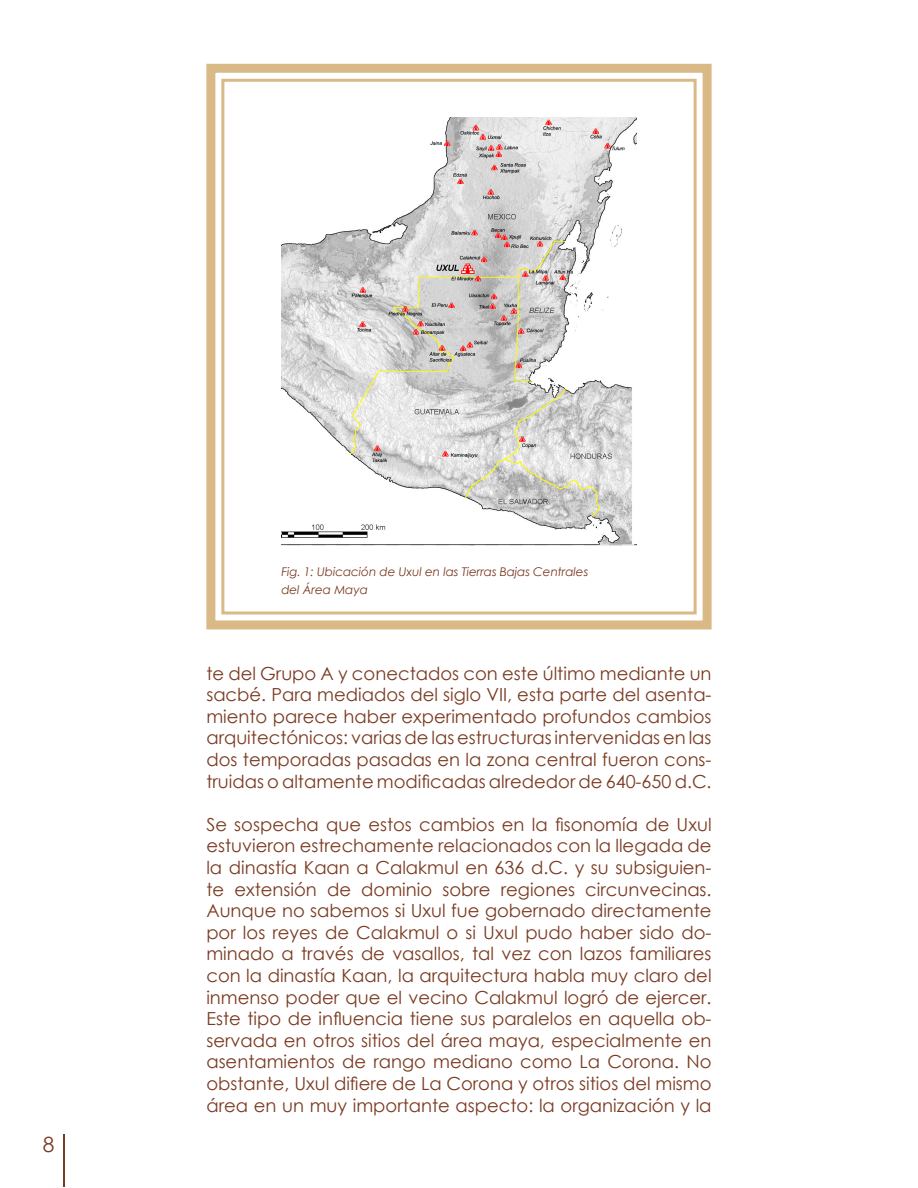
<style>
.page{position:relative;width:918px;height:1188px;background:#fff}
.page>*{position:absolute;margin:0;border:0;box-sizing:border-box;transform-origin:0 0}
.t1{font:21px "Century Gothic";color:#7a3a21}
.t2{font:18px/21.6px "Century Gothic";color:#7a3a21;text-align:justify}
.t3{font:italic 12px/18px "Century Gothic";letter-spacing:-.005em;color:#7a3a21}
</style>
<div class="page">
<svg style="left:206px;top:63px;width:506px;height:567px"></svg>
<div style="left:221px;top:79px;width:476px;height:536px;border:3px solid #d9ba87"></div>
<img style="left:281px;top:118px;width:356px;height:427px">
<hr style="left:64px;top:1134px;width:1px;height:53px;background:#7a3a21">
<p class="t1" style="left:43px;top:1130px;width:13px">8</p>
<p class="t3" style="left:281px;top:562px;width:309px">Fig. 1: Ubicación de Uxul en las Tierras Bajas Centrales del Área Maya</p>
<p class="t2" style="left:206px;top:662px;width:507px">te del Grupo A y conectados con este último mediante un sacbé. Para mediados del siglo VII, esta parte del asenta&shy;miento parece haber experimentado profundos cambios arquitectónicos: varias de las estructuras intervenidas en las dos temporadas pasadas en la zona central fueron cons&shy;truidas o altamente modificadas alrededor de 640-650 d.C.</p>
<p class="t2" style="left:206px;top:813px;width:507px">Se sospecha que estos cambios en la fisonomía de Uxul estuvieron estrechamente relacionados con la llegada de la dinastía Kaan a Calakmul en 636 d.C. y su subsiguien&shy;te extensión de dominio sobre regiones circunvecinas.<br>Aunque no sabemos si Uxul fue gobernado directamente por los reyes de Calakmul o si Uxul pudo haber sido do&shy;minado a través de vasallos, tal vez con lazos familiares con la dinastía Kaan, la arquitectura habla muy claro del inmenso poder que el vecino Calakmul logró de ejercer.<br>Este tipo de influencia tiene sus paralelos en aquella ob&shy;servada en otros sitios del área maya, especialmente en asentamientos de rango mediano como La Corona. No obstante, Uxul difiere de La Corona y otros sitios del mismo área en un muy importante aspecto: la organización y la</p>
</div>
